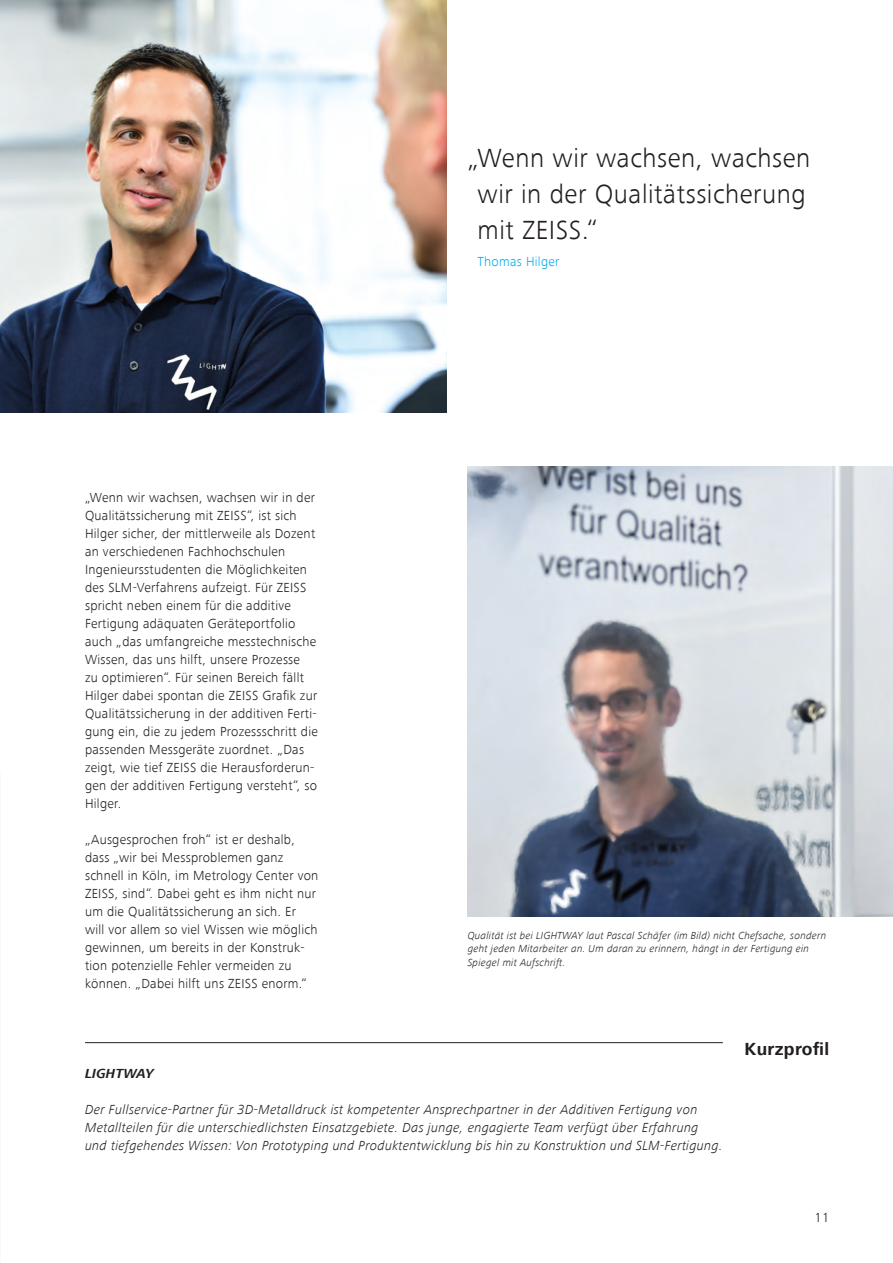
<style>
.page{position:relative;width:893px;height:1263px;background:#fff}
.page>*{position:absolute;margin:0;border:0;box-sizing:border-box;transform-origin:0 0}
.Quote_18_24pt_light{font:300 27px/36px "ZEISS Frutiger Next W1 G";letter-spacing:.02em;color:#231f20}
.Info_Head_12_16_bold{font:700 18px "ZEISS Frutiger Next W1 G";letter-spacing:.02em;color:#231f20}
.Copy_List_Space_9_12{font:300 13.5px/18px "ZEISS Frutiger Next W1 G";letter-spacing:.02em;color:#231f20}
.Info-Copy_9_12_light{font:italic 300 13.5px/18px "ZEISS Frutiger Next W1 G";letter-spacing:.02em;color:#231f20}
.Quote_18_24pt_light-2{font:300 13.5px "ZEISS Frutiger Next W1 G";letter-spacing:.02em;color:#00aeef}
.Info-Copy_9_12_light-2{font:italic 700 13.5px "ZEISS Frutiger Next W1 G";letter-spacing:.02em;color:#231f20}
.Caption_7_9_light_le{font:italic 300 10.5px/13.5px "ZEISS Frutiger Next W1 G";letter-spacing:.02em;color:#231f20}
</style>
<div class="page">
<img style="left:468px;top:466px;width:425px;height:450px">
<hr style="left:85px;top:1042px;width:638px;height:1px;background:#231f20">
<img style="left:0;top:0;width:446px;height:412px">
<p class="Copy_List_Space_9_12" style="left:85px;top:489px;width:234px">„Wenn wir wachsen, wachsen wir in der Qualitätssicherung mit ZEISS“, ist sich Hilger sicher, der mittlerweile als Dozent an verschiedenen Fachhochschulen Ingenieursstudenten die Möglichkeiten des SLM-Verfahrens aufzeigt. Für ZEISS spricht neben einem für die additive Fertigung adäquaten Geräteportfolio auch „das umfangreiche messtechnische Wissen, das uns hilft, unsere Prozesse<br>zu optimieren“. Für seinen Bereich fällt Hilger dabei spontan die ZEISS Grafik zur Qualitätssicherung in der additiven Ferti&shy;gung ein, die zu jedem Prozessschritt die passenden Messgeräte zuordnet. „Das zeigt, wie tief ZEISS die Herausforderun&shy;gen der additiven Fertigung versteht“, so Hilger.</p>
<p class="Copy_List_Space_9_12" style="left:85px;top:831px;width:235px">„Ausgesprochen froh“ ist er deshalb, dass „wir bei Messproblemen ganz schnell in Köln, im Metrology Center von ZEISS, sind“. Dabei geht es ihm nicht nur um die Qualitätssicherung an sich. Er will vor allem so viel Wissen wie möglich gewinnen, um bereits in der Konstruk&shy;tion potenzielle Fehler vermeiden zu können. „Dabei hilft uns ZEISS enorm.“</p>
<p class="Quote_18_24pt_light" style="left:478px;top:140px;width:334px;text-indent:-10px">„Wenn wir wachsen, wachsen wir in der Qualitätssicherung mit ZEISS.“</p>
<p class="Quote_18_24pt_light-2" style="left:478px;top:254px;width:83px">Thomas Hilger</p>
<p class="Caption_7_9_light_le" style="left:468px;top:928px;width:360px">Qualität ist bei LIGHTWAY laut Pascal Schäfer (im Bild) nicht Chefsache, sondern geht jeden Mitarbeiter an. Um daran zu erinnern, hängt in der Fertigung ein<br>Spiegel mit Aufschrift.</p>
<p class="Info_Head_12_16_bold" style="left:745px;top:1039px;width:86px">Kurzprofil</p>
<p class="Info-Copy_9_12_light-2" style="left:85px;top:1066px;width:70px">LIGHTWAY</p>
<p class="Info-Copy_9_12_light" style="left:85px;top:1101px;width:639px">Der Fullservice-Partner für 3D-Metalldruck ist kompetenter Ansprechpartner in der Additiven Fertigung von<br>Metallteilen für die unterschiedlichsten Einsatzgebiete. Das junge, engagierte Team verfügt über Erfahrung und tiefgehendes Wissen: Von Prototyping und Produktentwicklung bis hin zu Konstruktion und SLM-Fertigung.</p>
<p class="Copy_List_Space_9_12" style="left:815px;top:1209px;width:16px">11</p>
</div>
